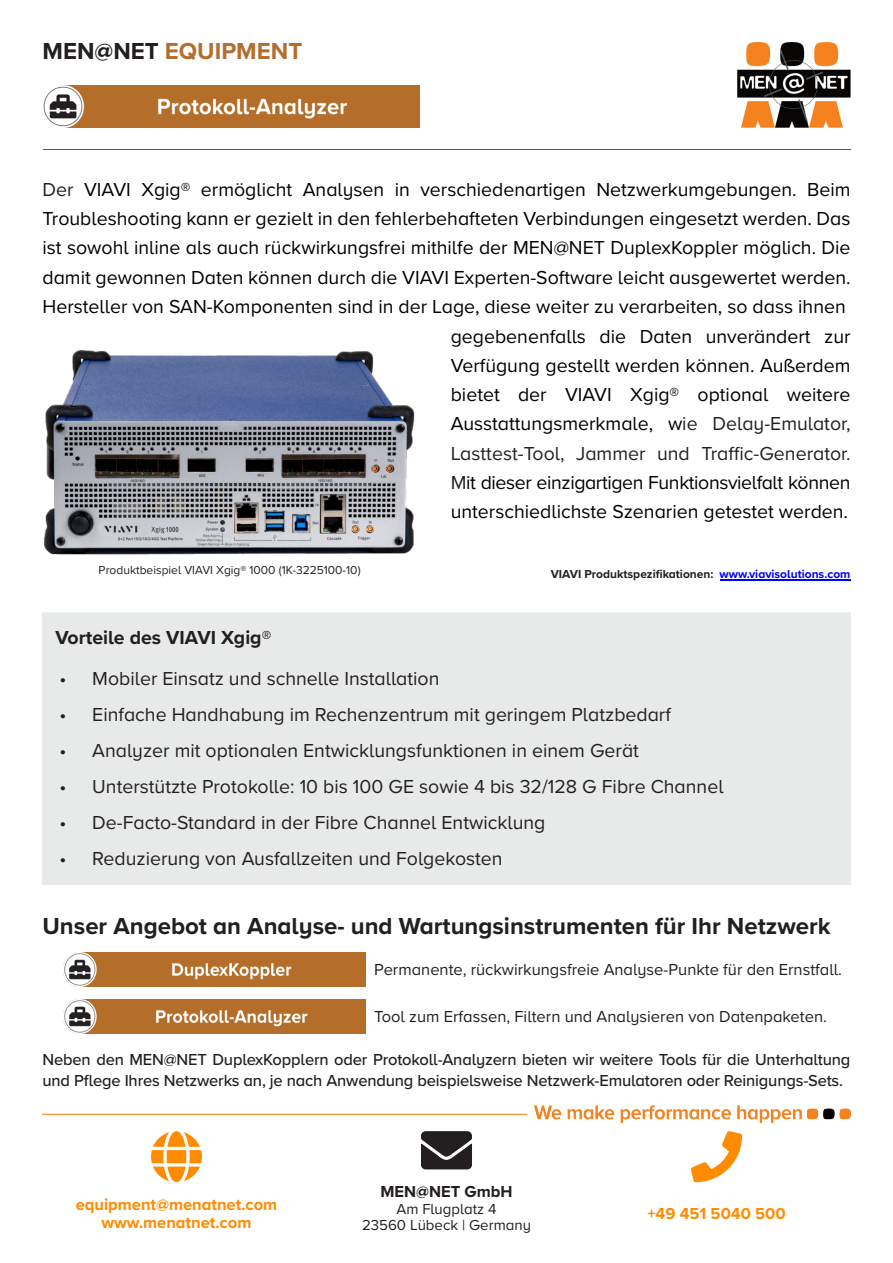
<style>
.page{position:relative;width:893px;height:1263px;background:#fff}
.page>*{position:absolute;margin:0;border:0;box-sizing:border-box;transform-origin:0 0}
.t1{font:700 24px "Proxima Nova A";color:#231f20}
.t2{font:700 24px "Proxima Nova A";color:#b36e2f}
.t3{font:19.5px/29.2px "Proxima Nova A";color:#000;text-align:justify}
.t4{font:19.5px "Proxima Nova A";color:#231f20}
.t5{font:700 19.5px "Proxima Nova A";color:#231f20}
.t6{font:500 16.5px/21px "Proxima Nova A";letter-spacing:-.01em;color:#231f20}
.t7{font:16.5px "Proxima Nova A";color:#231f20}
.t8{font:700 16.5px/18px "Proxima Nova A";color:#ff8c00;text-align:center}
.t9{font:700 16.5px "Proxima Nova A";color:#231f20}
.t10{font:15px/16.5px "Proxima Nova A";color:#231f20;text-align:center}
.t11{font:700 12px "Proxima Nova A";color:#231f20}
.t12{font:12px "Proxima Nova A";color:#231f20}
.s1{color:#231f20}
.s2{color:#00f}
</style>
<div class="page">
<hr style="left:43px;top:149px;width:807px;height:1px;background:#58595b">
<img style="left:43px;top:1106px;width:807px;height:16px">
<img style="left:737px;top:43px;width:113px;height:85px">
<img style="left:64px;top:999px;width:302px;height:34px">
<img style="left:64px;top:952px;width:302px;height:34px">
<img style="left:44px;top:350px;width:371px;height:205px">
<hr style="left:720px;top:579px;width:130px;height:1px;background:#00f">
<img style="left:43px;top:85px;width:377px;height:43px">
<p class="t2" style="left:43px;top:40px;width:261px"><span class="s1">MEN@NET</span> EQUIPMENT</p>
<p class="t3" style="left:43px;top:176px;width:810px"><span class="s1">Der</span> VIAVI Xgig® ermöglicht Analysen in verschiedenartigen Netzwerkumgebungen. Beim Troubleshooting kann er gezielt in den fehlerbehafteten Verbindungen eingesetzt werden. Das ist sowohl inline als auch rückwirkungsfrei mithilfe der MEN@NET DuplexKoppler möglich. Die damit gewonnen Daten können durch die VIAVI Experten-Software leicht ausgewertet werden.<br>Hersteller von SAN-Komponenten sind in der Lage, diese weiter zu verarbeiten, so dass ihnen</p>
<p class="t3" style="left:451px;top:322px;width:401px">gegebenenfalls die Daten unverändert zur Verfügung gestellt werden können. Außerdem bietet der VIAVI Xgig® optional weitere Ausstattungsmerkmale, w<span class="s1">ie Delay-Emulator, Lasttest-Tool, Jammer und Traffic-Generator.<br>M</span>it dieser einzigartigen Funktionsvielfalt können unterschiedlichste Szenarien getestet werden.</p>
<p class="t12" style="left:99px;top:564px;width:263px">Produktbeispiel VIAVI Xgig® 1000 (1K-3225100-10)</p>
<p class="t11" style="left:551px;top:569px;width:301px">VIAVI Produktspezifikationen: <span class="s2">www.viavisolutions.com</span></p>
<p class="t5" style="left:55px;top:629px;width:217px">Vorteile des VIAVI Xgig®</p>
<p class="t4" style="left:60px;top:669px;width:381px">• Mobiler Einsatz und schnelle Installation</p>
<p class="t4" style="left:60px;top:705px;width:613px">• Einfache Handhabung im Rechenzentrum mit geringem Platzbedarf</p>
<p class="t4" style="left:60px;top:741px;width:581px">• Analyzer mit optionalen Entwicklungsfunktionen in einem Gerät</p>
<p class="t4" style="left:60px;top:777px;width:665px">• Unterstützte Protokolle: 10 bis 100 GE sowie 4 bis 32/128 G Fibre Channel</p>
<p class="t4" style="left:60px;top:813px;width:487px">• De-Facto-Standard in der Fibre Channel Entwicklung</p>
<p class="t4" style="left:60px;top:849px;width:445px">• Reduzierung von Ausfallzeiten und Folgekosten</p>
<p class="t1" style="left:43px;top:915px;width:789px">Unser Angebot an Analyse- und Wartungsinstrumenten für Ihr Netzwerk</p>
<p class="t7" style="left:374px;top:962px;width:469px">Permanente, rückwirkungsfreie Analyse-Punkte für den Ernstfall.</p>
<p class="t7" style="left:374px;top:1009px;width:454px">Tool zum Erfassen, Filtern und Analysieren von Datenpaketen.</p>
<p class="t6" style="left:43px;top:1049px;width:809px">Neben den MEN@NET DuplexKopplern oder Protokoll-Analyzern bieten wir weitere Tools für die Unterhaltung und Pflege Ihres Netzwerks an, je nach Anwendung beispielsweise Netzwerk-Emulatoren oder Reinigungs-Sets.</p>
<p class="t8" style="left:76px;top:1196px;width:203px">equipment@menatnet.com www.menatnet.com</p>
<p class="t9" style="left:380px;top:1184px;width:134px">MEN@NET GmbH</p>
<p class="t10" style="left:362px;top:1201px;width:170px">Am Flugplatz 4<br>23560 Lübeck | Germany</p>
<p class="t8" style="left:647px;top:1205px;width:140px">+49 451 5040 500</p>
</div>
